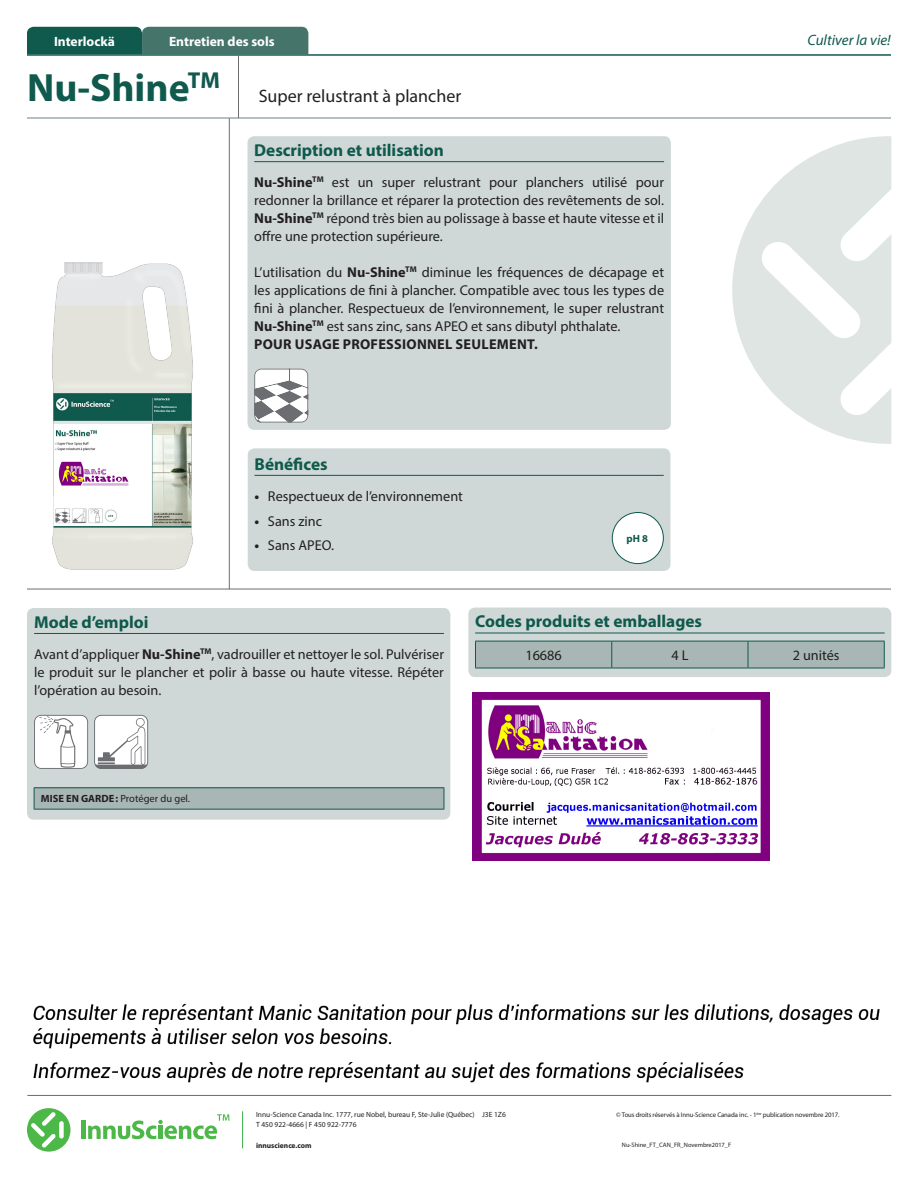
<style>
.page{position:relative;width:918px;height:1188px;background:#fff}
.page>*{position:absolute;margin:0;border:0;box-sizing:border-box;transform-origin:0 0}
.t1{font:700 39.6px "Myriad Pro";color:#0f594d}
.t2{font:18px "Myriad Pro";color:#231f20}
.Titre_-_Description{font:700 17.25px "Myriad Pro";color:#0f594d}
.t3{font:italic 15px "Myriad Pro";color:#0f594d}
.Texte_Courant{font:14.25px/18px "Myriad Pro";color:#231f20;text-align:justify}
.Texte_Tableau_Direct{font:14.25px/18px "Myriad Pro";color:#231f20;text-align:justify}
.Texte_Courant-2{font:700 14.25px "Myriad Pro";letter-spacing:.02em;color:#231f20}
.Texte_Courant_Tablea{font:14.25px "Myriad Pro";color:#231f20}
.t4{font:700 13.5px "Myriad Pro";color:#fff}
.Texte_Courant-3{font:10.5px "Myriad Pro";color:#231f20}
.t5{font:700 10.5px "Myriad Pro";color:#0f594d}
.t6{font:7.5px/10.5px "Myriad Pro";color:#231f20}
.t7{font:700 7.5px "Myriad Pro";color:#231f20}
.t8{font:6.75px "Myriad Pro";letter-spacing:-.015em;color:#231f20}
.t9{font:6.3px "Myriad Pro";color:#231f20}
.s1{font-weight:700}
</style>
<div class="page">
<hr style="left:27px;top:118px;width:864px;height:1px;background:#727f85">
<hr style="left:27px;top:54px;width:864px;height:2px;background:#0f594d">
<hr style="left:238px;top:56px;width:1px;height:62px;background:#6c6d70">
<hr style="left:27px;top:1095px;width:864px;height:1px;background:#6c6d70">
<svg style="left:27px;top:27px;width:281px;height:27px;background:#2f695f"></svg>
<hr style="left:81px;top:1121px;width:4px;height:18px;background:#4cb848">
<svg style="left:88px;top:1114px;width:142px;height:25px"></svg>
<svg style="left:27px;top:1108px;width:43px;height:44px"></svg>
<hr style="left:242px;top:1111px;width:1px;height:37px;background:#3eb049">
<hr style="left:229px;top:118px;width:1px;height:471px;background:#6c6d70">
<svg style="left:732px;top:136px;width:159px;height:308px;fill:#dfe5e3"></svg>
<hr style="left:27px;top:589px;width:864px;height:1px;background:#6c6d70">
<div style="left:248px;top:448px;width:422px;height:123px;background:#cfd8d6;border-radius:7px"></div>
<hr style="left:254px;top:475px;width:410px;height:1px;background:#0f594d">
<div style="left:468px;top:608px;width:423px;height:69px;background:#cfd8d6;border-radius:7px"></div>
<hr style="left:475px;top:633px;width:410px;height:1px;background:#0f594d">
<svg style="left:475px;top:641px;width:410px;height:27px;background:#a0b2ae"></svg>
<hr style="left:475px;top:668px;width:137px;height:1px;background:#0f594d">
<hr style="left:612px;top:668px;width:136px;height:1px;background:#0f594d">
<hr style="left:748px;top:668px;width:137px;height:1px;background:#0f594d">
<div style="left:27px;top:608px;width:423px;height:212px;background:#cfd8d6;border-radius:7px"></div>
<div style="left:34px;top:788px;width:410px;height:21px;background:#a9b7b4"></div>
<svg style="left:34px;top:788px;width:1px;height:21px"></svg>
<hr style="left:34px;top:787px;width:410px;height:1px;background:#0f594d">
<svg style="left:444px;top:788px;width:1px;height:21px"></svg>
<hr style="left:34px;top:809px;width:410px;height:1px;background:#0f594d">
<hr style="left:34px;top:633px;width:410px;height:1px;background:#0f594d">
<svg style="left:34px;top:715px;width:54px;height:54px"></svg>
<div style="left:35px;top:716px;width:52px;height:52px;background:#fff;border-radius:6px"></div>
<svg style="left:39px;top:716px;width:36px;height:52px"></svg>
<svg style="left:94px;top:715px;width:54px;height:54px"></svg>
<div style="left:95px;top:716px;width:52px;height:52px;background:#fff;border-radius:6px"></div>
<svg style="left:95px;top:718px;width:53px;height:51px"></svg>
<div style="left:248px;top:136px;width:423px;height:294px;background:#cfd8d6;border-radius:7px"></div>
<hr style="left:254px;top:161px;width:410px;height:1px;background:#0f594d">
<svg style="left:254px;top:369px;width:54px;height:54px;background:#c3c4c5"></svg>
<img style="left:52px;top:262px;width:141px;height:308px">
<div style="left:612px;top:513px;width:51px;height:51px;background:#fff;border-radius:50%"></div>
<div style="left:612px;top:512px;width:52px;height:52px;border:1px solid #0f594d;border-radius:50%"></div>
<img style="left:59px;top:462px;width:70px;height:24px">
<img style="left:473px;top:693px;width:297px;height:167px">
<img style="left:33px;top:1004px;width:847px;height:79px">
<p class="t4" style="left:169px;top:32px;width:107px">Entretien des sols</p>
<p class="t3" style="left:808px;top:30px;width:85px">Cultiver la vie!</p>
<h1 class="t1" style="left:27px;top:62px;width:194px">Nu-Shine<sup>TM</sup></h1>
<p class="t4" style="left:54px;top:32px;width:62px">Interlockä</p>
<p class="t2" style="left:259px;top:85px;width:204px">Super relustrant à plancher</p>
<p class="Titre_-_Description" style="left:254px;top:139px;width:191px">Description et utilisation</p>
<p class="Texte_Courant" style="left:254px;top:173px;width:411px"><span class="s1">Nu-Shine</span><sup>TM</sup> est un super relustrant pour planchers utilisé pour redonner la brillance et réparer la protection des revêtements de sol.<br><span class="s1">Nu-Shine</span><sup>TM</sup> répond très bien au polissage à basse et haute vitesse et il offre une protection supérieure.</p>
<p class="Texte_Courant" style="left:254px;top:263px;width:411px">L’utilisation du <span class="s1">Nu-Shine</span><sup>TM</sup> diminue les fréquences de décapage et les applications de fini à plancher. Compatible avec tous les types de fini à plancher. Respectueux de l’environnement, le super relustrant <span class="s1">Nu-Shine</span><sup>TM</sup> est sans zinc, sans APEO et sans dibutyl phthalate.</p>
<p class="Texte_Courant-2" style="left:254px;top:335px;width:285px">POUR USAGE PROFESSIONNEL SEULEMENT.</p>
<p class="Titre_-_Description" style="left:254px;top:453px;width:75px">Bénéfices</p>
<p class="Texte_Courant" style="left:254px;top:487px;width:210px"><span class="s1">•</span> Respectueux de l’environnement</p>
<p class="Texte_Courant" style="left:254px;top:512px;width:69px"><span class="s1">•</span> Sans zinc</p>
<p class="Texte_Courant" style="left:254px;top:536px;width:81px"><span class="s1">•</span> Sans APEO.</p>
<p class="t5" style="left:626px;top:532px;width:23px">pH 8</p>
<p class="Titre_-_Description" style="left:34px;top:611px;width:116px">Mode d’emploi</p>
<p class="Texte_Tableau_Direct" style="left:34px;top:645px;width:411px">Avant d’appliquer <span class="s1">Nu-Shine</span><sup>TM</sup>, vadrouiller et nettoyer le sol. Pulvériser le produit sur le plancher et polir à basse ou haute vitesse. Répéter l’opération au besoin.</p>
<p class="Titre_-_Description" style="left:475px;top:610px;width:228px">Codes produits et emballages</p>
<p class="Texte_Courant_Tablea" style="left:525px;top:646px;width:38px">16686</p>
<p class="Texte_Courant_Tablea" style="left:671px;top:646px;width:19px">4 L</p>
<p class="Texte_Courant_Tablea" style="left:793px;top:646px;width:48px">2 unités</p>
<p class="Texte_Courant-3" style="left:41px;top:792px;width:151px"><span class="s1">MISE EN GARDE:</span> Protéger du gel.</p>
<p class="t6" style="left:256px;top:1109px;width:251px">Innu-Science Canada Inc. 1777, rue Nobel, bureau F, Ste-Julie (Québec) J3E 1Z6<br>T 450 922-4666 | F 450 922-7776</p>
<p class="t7" style="left:256px;top:1141px;width:57px">innuscience.com</p>
<p class="t8" style="left:616px;top:1110px;width:225px">© Tous droits réservés à Innu-Science Canada inc. - 1<sup>ère</sup> publication novembre 2017.</p>
<p class="t9" style="left:622px;top:1141px;width:111px">Nu-Shine_FT_CAN_FR_Novembre2017_F</p>
</div>
